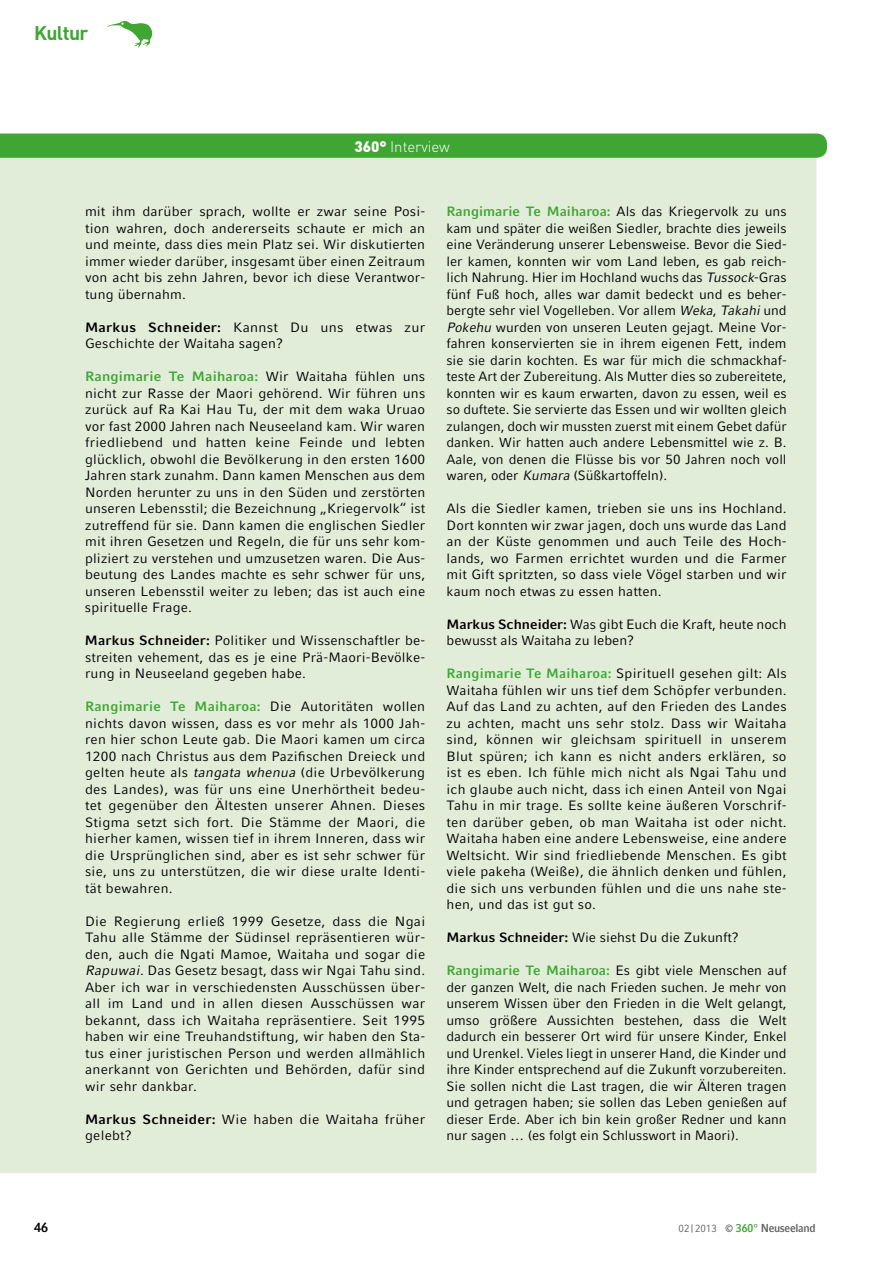
<style>
.page{position:relative;width:893px;height:1263px;background:#fff}
.page>*{position:absolute;margin:0;border:0;box-sizing:border-box;transform-origin:0 0}
.t1{font:700 19.5px "DIN";letter-spacing:-.03em;color:#3fa634}
.t2{font:300 15px "DIN";color:#fff}
.t3{font:13.5px/16.5px "Compatil Fact LT";letter-spacing:.01em;color:#000;text-align:justify}
.t4{font:13.5px/16.5px "Compatil Fact LT";letter-spacing:.01em;color:#000;scale:1.04 1}
.t5{font:700 13.5px "Compatil Fact LT";color:#000;scale:.93 1}
.t6{font:700 11.55px "Compatil Fact LT";letter-spacing:-.03em;color:#626261;scale:.91 1}
.s1{font-weight:900}
.s2{font-weight:700}
.s3{font-weight:700;color:#3fa634}
.s4{font-style:italic}
.s5{font-weight:400;font-size:10.5px}
.s6{font-size:10.5px}
.s7{color:#3fa634}
</style>
<div class="page">
<div style="left:0;top:152px;width:816px;height:1021px;background:#e1edd8"></div>
<div style="left:0;top:134px;width:827px;height:24px;background:#3fa634"></div>
<svg style="left:107px;top:21px;width:45px;height:27px"></svg>
<h1 class="t1" style="left:34px;top:21px;width:56px">Kultur</h1>
<p class="t2" style="left:354px;top:137px;width:97px"><span class="s1">360°</span> Interview</p>
<p class="t3" style="left:85px;top:203px;width:342px">mit ihm darüber sprach, wollte er zwar seine Posi&shy;tion wahren, doch andererseits schaute er mich an und meinte, dass dies mein Platz sei. Wir diskutierten immer wieder darüber, insgesamt über einen Zeitraum von acht bis zehn Jahren, bevor ich diese Verantwor&shy;tung übernahm.</p>
<p class="t4" style="left:85px;top:319px;width:329px"><span class="s2">Markus Schneider:</span> Kannst Du uns etwas zur<br>Geschichte der Waitaha sagen?</p>
<p class="t3" style="left:85px;top:368px;width:342px"><span class="s3">Rangimarie Te Maiharoa:</span> Wir Waitaha fühlen uns nicht zur Rasse der Maori gehörend. Wir führen uns zurück auf Ra Kai Hau Tu, der mit dem waka Uruao vor fast 2000 Jahren nach Neuseeland kam. Wir waren friedliebend und hatten keine Feinde und lebten glücklich, obwohl die Bevölkerung in den ersten 1600<br>Jahren stark zunahm. Dann kamen Menschen aus dem Norden herunter zu uns in den Süden und zerstörten unseren Lebensstil; die Bezeichnung „Kriegervolk“ ist zutreffend für sie. Dann kamen die englischen Siedler mit ihren Gesetzen und Regeln, die für uns sehr kom&shy;pliziert zu verstehen und umzusetzen waren. Die Aus&shy;beutung des Landes machte es sehr schwer für uns, unseren Lebensstil weiter zu leben; das ist auch eine spirituelle Frage.</p>
<p class="t3" style="left:85px;top:632px;width:342px"><span class="s2">Markus Schneider:</span> Politiker und Wissenschaftler be&shy;streiten vehement, das es je eine Prä-Maori-Bevölke&shy;rung in Neuseeland gegeben habe.</p>
<p class="t3" style="left:85px;top:698px;width:342px"><span class="s3">Rangimarie Te Maiharoa:</span> Die Autoritäten wollen nichts davon wissen, dass es vor mehr als 1000 Jah&shy;ren hier schon Leute gab. Die Maori kamen um circa 1200 nach Christus aus dem Pazifischen Dreieck und gelten heute als <span class="s4">tangata whenua</span> (die Urbevölkerung des Landes), was für uns eine Unerhörtheit bedeu&shy;tet gegenüber den Ältesten unserer Ahnen. Dieses Stigma setzt sich fort. Die Stämme der Maori, die hierher kamen, wissen tief in ihrem Inneren, dass wir die Ursprünglichen sind, aber es ist sehr schwer für sie, uns zu unterstützen, die wir diese uralte Identi&shy;tät bewahren.</p>
<p class="t3" style="left:85px;top:913px;width:342px">Die Regierung erließ 1999 Gesetze, dass die Ngai Tahu alle Stämme der Südinsel repräsentieren wür&shy;den, auch die Ngati Mamoe, Waitaha und sogar die <span class="s4">Rapuwai</span>. Das Gesetz besagt, dass wir Ngai Tahu sind.<br>Aber ich war in verschiedensten Ausschüssen über&shy;all im Land und in allen diesen Ausschüssen war bekannt, dass ich Waitaha repräsentiere. Seit 1995 haben wir eine Treuhandstiftung, wir haben den Sta&shy;tus einer juristischen Person und werden allmählich anerkannt von Gerichten und Behörden, dafür sind wir sehr dankbar.</p>
<p class="t4" style="left:85px;top:1111px;width:329px"><span class="s2">Markus Schneider:</span> Wie haben die Waitaha früher gelebt?</p>
<p class="t3" style="left:446px;top:203px;width:342px"><span class="s3">Rangimarie Te Maiharoa:</span> Als das Kriegervolk zu uns kam und später die weißen Siedler, brachte dies jeweils eine Veränderung unserer Lebensweise. Bevor die Sied&shy;ler kamen, konnten wir vom Land leben, es gab reich&shy;lich Nahrung. Hier im Hochland wuchs das <span class="s4">Tussock</span>-Gras fünf Fuß hoch, alles war damit bedeckt und es beher&shy;bergte sehr viel Vogelleben. Vor allem <span class="s4">Weka</span>, <span class="s4">Takahi</span>und <span class="s4">Pokehu</span> wurden von unseren Leuten gejagt. Meine Vor&shy;fahren konservierten sie in ihrem eigenen Fett, indem sie sie darin kochten. Es war für mich die schmackhaf&shy;teste Art der Zubereitung. Als Mutter dies so zubereitete, konnten wir es kaum erwarten, davon zu essen, weil es so duftete. Sie servierte das Essen und wir wollten gleich zulangen, doch wir mussten zuerst mit einem Gebet dafür danken. Wir hatten auch andere Lebensmittel wie z. B.<br>Aale, von denen die Flüsse bis vor 50 Jahren noch voll waren, oder <span class="s4">Kumara</span>(Süßkartoffeln).</p>
<p class="t3" style="left:446px;top:500px;width:342px">Als die Siedler kamen, trieben sie uns ins Hochland.<br>Dort konnten wir zwar jagen, doch uns wurde das Land an der Küste genommen und auch Teile des Hoch&shy;lands, wo Farmen errichtet wurden und die Farmer mit Gift spritzten, so dass viele Vögel starben und wir kaum noch etwas zu essen hatten.</p>
<p class="t3" style="left:446px;top:616px;width:342px"><span class="s2">Markus Schneider:</span> Was gibt Euch die Kraft, heute noch bewusst als Waitaha zu leben?</p>
<p class="t3" style="left:446px;top:665px;width:342px"><span class="s3">Rangimarie Te Maiharoa:</span> Spirituell gesehen gilt: Als Waitaha fühlen wir uns tief dem Schöpfer verbunden.<br>Auf das Land zu achten, auf den Frieden des Landes zu achten, macht uns sehr stolz. Dass wir Waitaha sind, können wir gleichsam spirituell in unserem Blut spüren; ich kann es nicht anders erklären, so ist es eben. Ich fühle mich nicht als Ngai Tahu und ich glaube auch nicht, dass ich einen Anteil von Ngai Tahu in mir trage. Es sollte keine äußeren Vorschrif&shy;ten darüber geben, ob man Waitaha ist oder nicht.<br>Waitaha haben eine andere Lebensweise, eine andere Weltsicht. Wir sind friedliebende Menschen. Es gibt viele pakeha (Weiße), die ähnlich denken und fühlen, die sich uns verbunden fühlen und die uns nahe ste&shy;hen, und das ist gut so.</p>
<p class="t3" style="left:446px;top:929px;width:294px"><span class="s2">Markus Schneider:</span> Wie siehst Du die Zukunft?</p>
<p class="t3" style="left:446px;top:962px;width:342px"><span class="s3">Rangimarie Te Maiharoa:</span> Es gibt viele Menschen auf der ganzen Welt, die nach Frieden suchen. Je mehr von unserem Wissen über den Frieden in die Welt gelangt, umso größere Aussichten bestehen, dass die Welt dadurch ein besserer Ort wird für unsere Kinder, Enkel und Urenkel. Vieles liegt in unserer Hand, die Kinder und ihre Kinder entsprechend auf die Zukunft vorzubereiten.<br>Sie sollen nicht die Last tragen, die wir Älteren tragen und getragen haben; sie sollen das Leben genießen auf dieser Erde. Aber ich bin kein großer Redner und kann nur sagen … (es folgt ein Schlusswort in Maori).</p>
<p class="t5" style="left:34px;top:1219px;width:17px">46</p>
<p class="t6" style="left:679px;top:1221px;width:152px"><span class="s5">02 | 2013</span> <span class="s6">©</span> <span class="s7">360°</span> Neuseeland</p>
</div>
